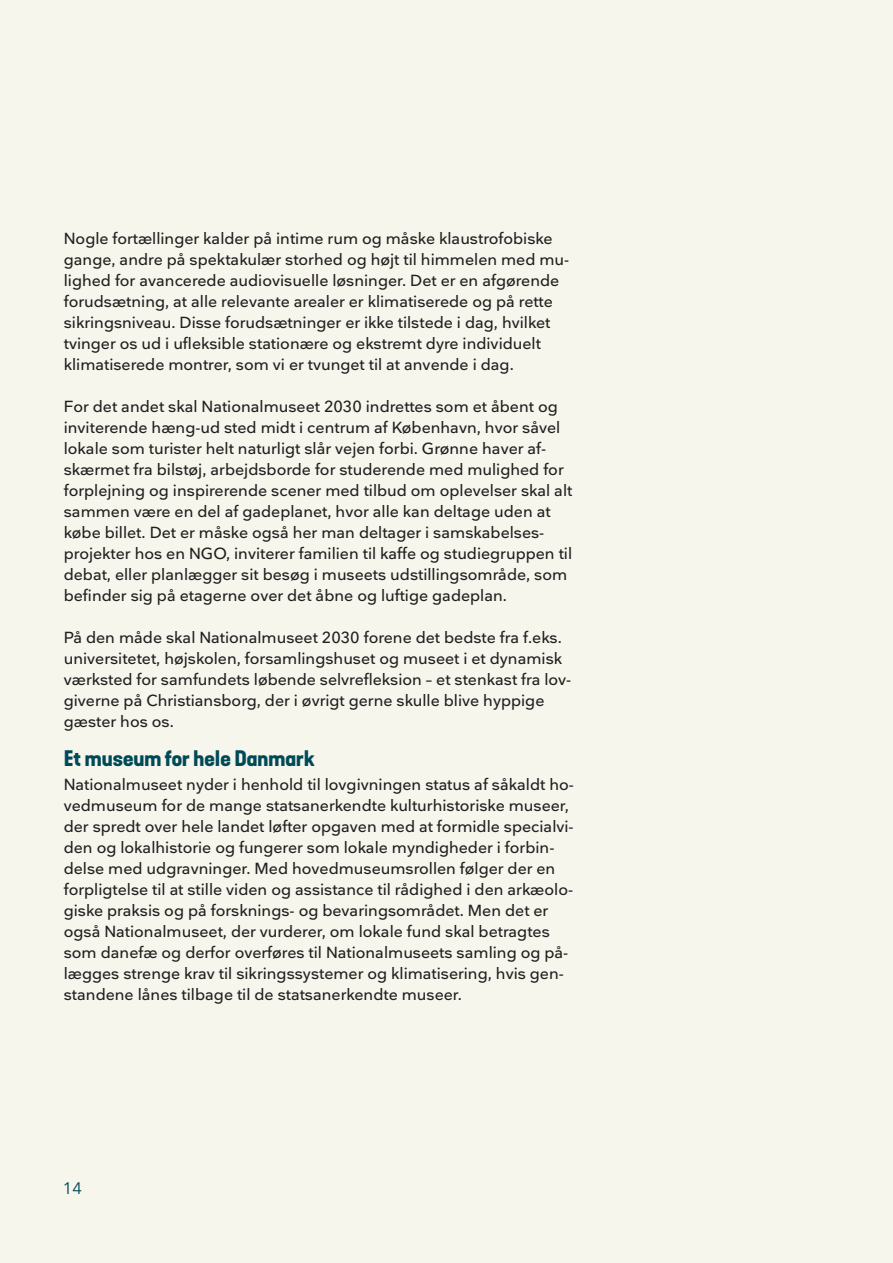
<style>
.page{position:relative;width:893px;height:1263px;background:#f7f6ed}
.page>*{position:absolute;margin:0;border:0;box-sizing:border-box;transform-origin:0 0}
.Core5-rubrik{font:700 expanded 21px "Kapra Neue";color:#004a58}
.t1{font:16.5px "Nationale";color:#004a58}
.Core5-brød{font:500 15.9px/21px "Nationale";color:#231f20}
</style>
<div class="page">
<p class="Core5-brød" style="left:64px;top:228px;width:507px">Nogle fortællinger kalder på intime rum og måske klaustrofobiske gange, andre på spektakulær storhed og højt til himmelen med mu&shy;lighed for avancerede audiovisuelle løsninger. Det er en afgørende forudsætning, at alle relevante arealer er klimatiserede og på rette sikringsniveau. Disse forudsætninger er ikke tilstede i dag, hvilket tvinger os ud i ufleksible stationære og ekstremt dyre individuelt klimatiserede montrer, som vi er tvunget til at anvende i dag.</p>
<p class="Core5-brød" style="left:64px;top:396px;width:510px">For det andet skal Nationalmuseet 2030 indrettes som et åbent og inviterende hæng-ud sted midt i centrum af København, hvor såvel lokale som turister helt naturligt slår vejen forbi. Grønne haver af&shy;skærmet fra bilstøj, arbejdsborde for studerende med mulighed for forplejning og inspirerende scener med tilbud om oplevelser skal alt sammen være en del af gadeplanet, hvor alle kan deltage uden at købe billet. Det er måske også her man deltager i samskabelses&shy;projekter hos en NGO, inviterer familien til kaffe og studiegruppen til debat, eller planlægger sit besøg i museets udstillingsområde, som befinder sig på etagerne over det åbne og luftige gadeplan.</p>
<p class="Core5-brød" style="left:64px;top:627px;width:509px">På den måde skal Nationalmuseet 2030 forene det bedste fra f.eks. universitetet, højskolen, forsamlingshuset og museet i et dynamisk værksted for samfundets løbende selvrefleksion – et stenkast fra lov&shy;giverne på Christiansborg, der i øvrigt gerne skulle blive hyppige gæster hos os.</p>
<p class="Core5-rubrik" style="left:64px;top:745px;width:252px">Et museum for hele Danmark</p>
<p class="Core5-brød" style="left:64px;top:774px;width:512px">Nationalmuseet nyder i henhold til lovgivningen status af såkaldt ho&shy;vedmuseum for de mange statsanerkendte kulturhistoriske museer, der spredt over hele landet løfter opgaven med at formidle specialvi&shy;den og lokalhistorie og fungerer som lokale myndigheder i forbin&shy;delse med udgravninger. Med hovedmuseumsrollen følger der en forpligtelse til at stille viden og assistance til rådighed i den arkæolo&shy;giske praksis og på forsknings- og bevaringsområdet. Men det er også Nationalmuseet, der vurderer, om lokale fund skal betragtes som danefæ og derfor overføres til Nationalmuseets samling og på&shy;lægges strenge krav til sikringssystemer og klimatisering, hvis gen&shy;standene lånes tilbage til de statsanerkendte museer.</p>
<p class="t1" style="left:63px;top:1177px;width:21px">14</p>
</div>
